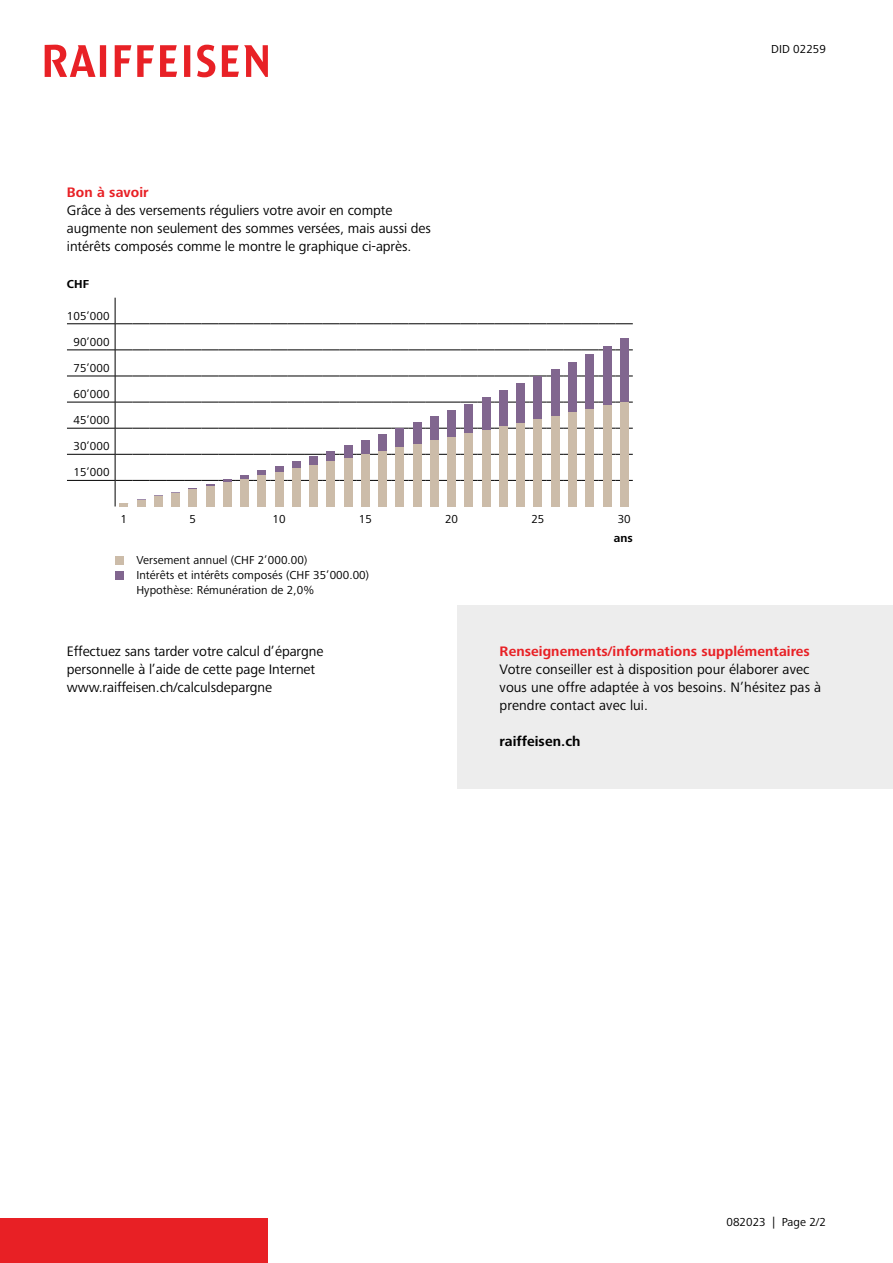
<style>
.page{position:relative;width:893px;height:1263px;background:#fff}
.page>*{position:absolute;margin:0;border:0;box-sizing:border-box;transform-origin:0 0}
.t1{font:14.25px/18px "Frutiger Next LTW1 G";letter-spacing:-.005em;color:#000}
.t2{font:700 14.25px "Frutiger Next LTW1 G";letter-spacing:.005em;color:#e82025}
.t3{font:700 14.25px "Frutiger Next LTW1 G";letter-spacing:.005em;color:#000}
.t4{font:12px/26.1px "Frutiger Next LTW1 G";letter-spacing:.005em;color:#000;text-align:center}
.t5{font:700 12px "Frutiger Next LTW1 G";letter-spacing:.005em;color:#000}
</style>
<div class="page">
<div style="left:0;top:1218px;width:268px;height:45px;background:#e82025"></div>
<svg style="left:45px;top:45px;width:223px;height:32px"></svg>
<hr style="left:67px;top:323px;width:48px;height:1px;background:#000">
<hr style="left:67px;top:350px;width:48px;height:1px;background:#000">
<hr style="left:67px;top:376px;width:48px;height:1px;background:#000">
<hr style="left:67px;top:402px;width:48px;height:1px;background:#000">
<hr style="left:67px;top:428px;width:48px;height:1px;background:#000">
<hr style="left:67px;top:454px;width:48px;height:1px;background:#000">
<hr style="left:67px;top:480px;width:48px;height:1px;background:#000">
<svg style="left:115px;top:298px;width:518px;height:208px"></svg>
<div style="left:257px;top:475px;width:9px;height:31px;background:#ccbca9"></div>
<div style="left:275px;top:466px;width:8px;height:6px;background:#81668f"></div>
<div style="left:275px;top:472px;width:8px;height:34px;background:#ccbca9"></div>
<div style="left:292px;top:461px;width:9px;height:7px;background:#81668f"></div>
<div style="left:292px;top:468px;width:9px;height:38px;background:#ccbca9"></div>
<div style="left:309px;top:456px;width:9px;height:9px;background:#81668f"></div>
<div style="left:309px;top:465px;width:9px;height:41px;background:#ccbca9"></div>
<div style="left:327px;top:451px;width:8px;height:10px;background:#81668f"></div>
<div style="left:327px;top:461px;width:8px;height:45px;background:#ccbca9"></div>
<div style="left:344px;top:446px;width:8px;height:12px;background:#81668f"></div>
<div style="left:344px;top:458px;width:8px;height:48px;background:#ccbca9"></div>
<div style="left:361px;top:440px;width:9px;height:14px;background:#81668f"></div>
<div style="left:361px;top:454px;width:9px;height:52px;background:#ccbca9"></div>
<div style="left:378px;top:434px;width:9px;height:17px;background:#81668f"></div>
<div style="left:378px;top:451px;width:9px;height:55px;background:#ccbca9"></div>
<div style="left:396px;top:428px;width:8px;height:19px;background:#81668f"></div>
<div style="left:396px;top:447px;width:8px;height:59px;background:#ccbca9"></div>
<div style="left:413px;top:423px;width:8px;height:21px;background:#81668f"></div>
<div style="left:413px;top:444px;width:8px;height:62px;background:#ccbca9"></div>
<div style="left:430px;top:416px;width:9px;height:24px;background:#81668f"></div>
<div style="left:430px;top:440px;width:9px;height:66px;background:#ccbca9"></div>
<div style="left:447px;top:410px;width:9px;height:27px;background:#81668f"></div>
<div style="left:447px;top:437px;width:9px;height:69px;background:#ccbca9"></div>
<div style="left:465px;top:404px;width:8px;height:29px;background:#81668f"></div>
<div style="left:465px;top:433px;width:8px;height:73px;background:#ccbca9"></div>
<div style="left:482px;top:397px;width:9px;height:33px;background:#81668f"></div>
<div style="left:482px;top:430px;width:9px;height:76px;background:#ccbca9"></div>
<div style="left:499px;top:390px;width:9px;height:36px;background:#81668f"></div>
<div style="left:499px;top:426px;width:9px;height:80px;background:#ccbca9"></div>
<div style="left:516px;top:383px;width:9px;height:40px;background:#81668f"></div>
<div style="left:516px;top:423px;width:9px;height:83px;background:#ccbca9"></div>
<div style="left:534px;top:376px;width:8px;height:43px;background:#81668f"></div>
<div style="left:534px;top:419px;width:8px;height:87px;background:#ccbca9"></div>
<div style="left:551px;top:369px;width:9px;height:47px;background:#81668f"></div>
<div style="left:551px;top:416px;width:9px;height:90px;background:#ccbca9"></div>
<div style="left:568px;top:362px;width:9px;height:50px;background:#81668f"></div>
<div style="left:568px;top:412px;width:9px;height:94px;background:#ccbca9"></div>
<div style="left:585px;top:354px;width:9px;height:55px;background:#81668f"></div>
<div style="left:585px;top:409px;width:9px;height:97px;background:#ccbca9"></div>
<div style="left:603px;top:346px;width:8px;height:59px;background:#81668f"></div>
<div style="left:603px;top:405px;width:8px;height:101px;background:#ccbca9"></div>
<div style="left:620px;top:338px;width:9px;height:64px;background:#81668f"></div>
<div style="left:620px;top:402px;width:9px;height:104px;background:#ccbca9"></div>
<div style="left:115px;top:556px;width:9px;height:8px;background:#ccbca9"></div>
<div style="left:115px;top:571px;width:9px;height:8px;background:#81668f"></div>
<div style="left:457px;top:605px;width:436px;height:183px;background:#ededed"></div>
<p class="t2" style="left:67px;top:184px;width:83px">Bon à savoir</p>
<p class="t1" style="left:67px;top:201px;width:366px">Grâce à des versements réguliers votre avoir en compte augmente non seulement des sommes versées, mais aussi des intérêts composés comme le montre le graphique ci-après.</p>
<p class="t5" style="left:67px;top:277px;width:24px">CHF</p>
<p class="t4" style="left:67px;top:303px;width:44px">105’000<br>90’000<br>75’000<br>60’000<br>45’000<br>30’000<br>15’000</p>
<p class="t4" style="left:120px;top:506px;width:8px">1</p>
<p class="t4" style="left:190px;top:506px;width:8px">5</p>
<p class="t4" style="left:272px;top:506px;width:15px">10</p>
<p class="t4" style="left:359px;top:506px;width:15px">15</p>
<p class="t4" style="left:445px;top:506px;width:15px">20</p>
<p class="t4" style="left:531px;top:506px;width:15px">25</p>
<p class="t4" style="left:618px;top:506px;width:15px">30</p>
<p class="t5" style="left:614px;top:531px;width:21px">ans</p>
<p class="t4" style="left:136px;top:553px;width:234px;line-height:15px;text-align:left">Versement annuel (CHF 2’000.00)<br>Intérêts et intérêts composés (CHF 35’000.00)<br>Hypothèse: Rémunération de 2,0%</p>
<p class="t4" style="left:771px;top:36px;width:56px">DID 02259</p>
<p class="t1" style="left:67px;top:642px;width:258px">Effectuez sans tarder votre calcul d’épargne personnelle à l’aide de cette page Internet www.raiffeisen.ch/calculsdepargne</p>
<p class="t2" style="left:500px;top:643px;width:312px">Renseignements/informations supplémentaires</p>
<p class="t1" style="left:500px;top:660px;width:323px">Votre conseiller est à disposition pour élaborer avec vous une offre adaptée à vos besoins. N’hésitez pas à prendre contact avec lui.</p>
<p class="t3" style="left:500px;top:733px;width:82px">raiffeisen.ch</p>
<p class="t4" style="left:726px;top:1210px;width:101px">082023 | Page 2/2</p>
</div>
